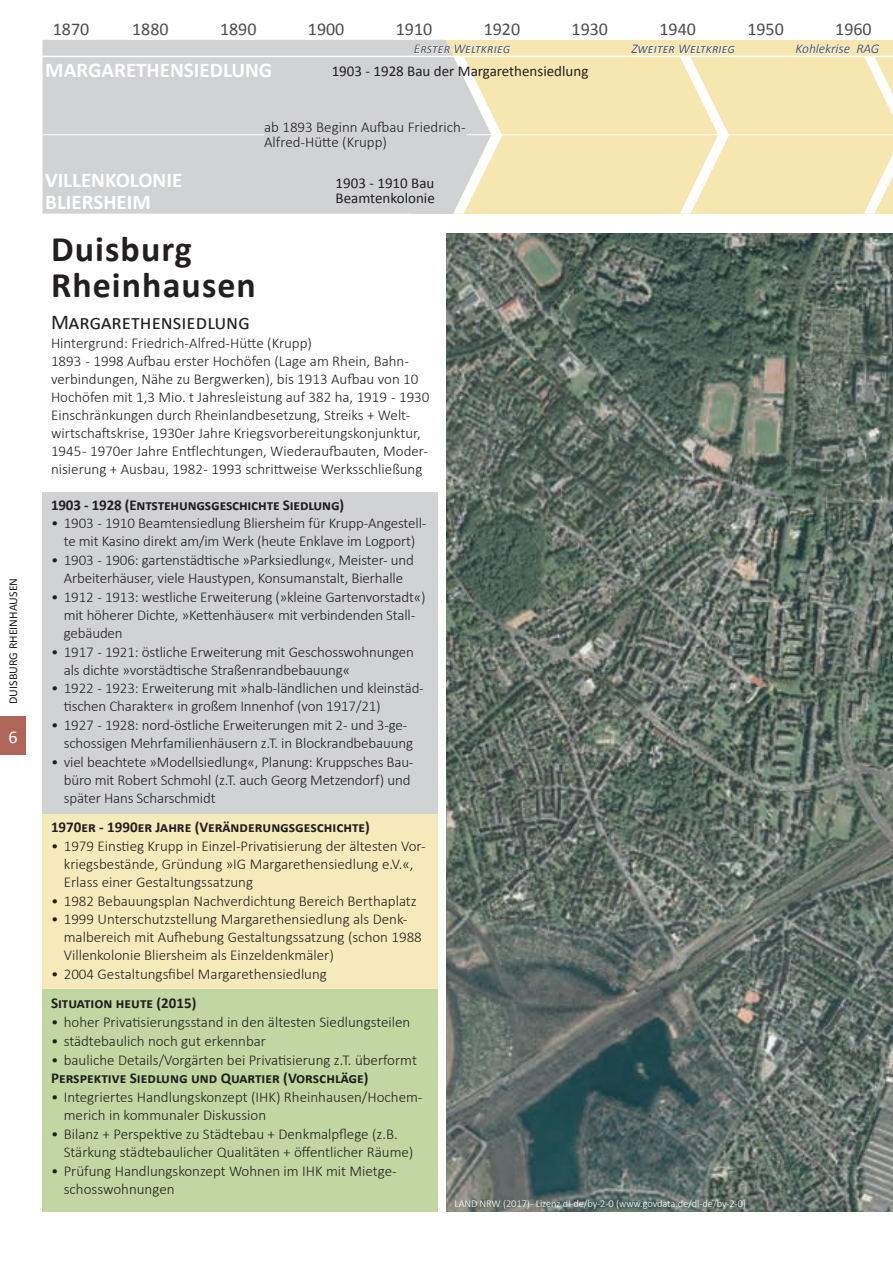
<style>
.page{position:relative;width:893px;height:1263px;background:#fff}
.page>*{position:absolute;margin:0;border:0;box-sizing:border-box;transform-origin:0 0}
.t1{font:700 36px/35.7px "Calibri";letter-spacing:.03em;color:#231f20}
.t2{font:700 21px/22.4px "Calibri";color:#fff}
.t3{font:21px "Calibri";color:#231f20}
.t4{font:18px "Calibri";color:#4b4c4d}
.t5{font:18px "Calibri";color:#fff}
.t6{font:300 15px/18px "Calibri";color:#231f20}
.t7{font:700 15px "Calibri";color:#231f20}
.t8{font:15px/15px "Calibri";color:#231f20}
.t9{font:italic 13.5px "Calibri";letter-spacing:-.01em;color:#57585a}
.t10{font:12px "Calibri";color:#231f20}
.t11{font:300 10.5px "Calibri";letter-spacing:-.01em;color:#fff}
</style>
<div class="page">
<div style="left:443px;top:40px;width:450px;height:174px;background:#f6e7b1"></div>
<div style="left:43px;top:40px;width:367px;height:174px;background:#d1d2d4"></div>
<svg style="left:796px;top:43px;width:54px;height:13px"></svg>
<hr style="left:30px;top:56px;width:863px;height:1px;background:#fff">
<hr style="left:43px;top:134px;width:850px;height:1px;background:#fff">
<div style="left:43px;top:989px;width:395px;height:223px;background:#c2d6a1"></div>
<div style="left:43px;top:814px;width:395px;height:175px;background:#f6eabb"></div>
<div style="left:43px;top:492px;width:395px;height:322px;background:#d1d2d4"></div>
<img style="left:446px;top:234px;width:447px;height:978px">
<div style="left:264px;top:121px;width:203px;height:34px;background:#d1d2d4"></div>
<div style="left:0;top:717px;width:26px;height:38px;background:#af6658"></div>
<svg style="left:857px;top:44px;width:36px;height:170px"></svg>
<svg style="left:631px;top:44px;width:104px;height:170px"></svg>
<svg style="left:410px;top:40px;width:100px;height:174px"></svg>
<p class="t10" style="left:6px;top:704px;width:128px;rotate:-90deg">DUISBURG RHEINHAUSEN</p>
<p class="t5" style="left:8px;top:725px;width:11px">6</p>
<p class="t4" style="left:53px;top:18px;width:38px">1870</p>
<p class="t4" style="left:132px;top:18px;width:38px">1880</p>
<p class="t4" style="left:220px;top:18px;width:38px">1890</p>
<p class="t4" style="left:308px;top:18px;width:38px">1900</p>
<p class="t4" style="left:396px;top:18px;width:38px">1910</p>
<p class="t4" style="left:484px;top:18px;width:38px">1920</p>
<p class="t4" style="left:572px;top:18px;width:38px">1930</p>
<p class="t4" style="left:659px;top:18px;width:38px">1940</p>
<p class="t4" style="left:747px;top:18px;width:38px">1950</p>
<p class="t4" style="left:835px;top:18px;width:38px">1960</p>
<p class="t9" style="left:796px;top:40px;width:56px">Kohlekrise</p>
<p class="t9" style="left:414px;top:40px;width:98px">Erster Weltkrieg</p>
<p class="t9" style="left:631px;top:40px;width:105px">Zweiter Weltkrieg</p>
<p class="t9" style="left:856px;top:40px;width:25px">RAG</p>
<h2 class="t2" style="left:45px;top:58px;width:228px">MARGARETHENSIEDLUNG</h2>
<p class="t8" style="left:332px;top:63px;width:258px">1903 - 1928 Bau der Margarethensiedlung</p>
<h2 class="t2" style="left:45px;top:168px;width:138px">VILLENKOLONIE<br>BLIERSHEIM</h2>
<p class="t6" style="left:264px;top:119px;width:203px;line-height:15px">ab 1893 Beginn Aufbau Friedrich-<br>Alfred-Hütte (Krupp)</p>
<p class="t8" style="left:336px;top:175px;width:101px">1903 - 1910 Bau<br>Beamtenkolonie</p>
<h1 class="t1" style="left:51px;top:229px;width:206px">Duisburg<br>Rheinhausen</h1>
<h2 class="t3" style="left:51px;top:309px;width:201px">Margarethensiedlung</h2>
<p class="t6" style="left:51px;top:334px;width:380px">Hintergrund: Friedrich-Alfred-Hütte (Krupp)<br>1893 - 1998 Aufbau erster Hochöfen (Lage am Rhein, Bahn&shy;verbindungen, Nähe zu Bergwerken), bis 1913 Aufbau von 10<br>Hochöfen mit 1,3 Mio. t Jahresleistung auf 382 ha, 1919 - 1930<br>Einschränkungen durch Rheinlandbesetzung, Streiks + Welt&shy;wirtschaftskrise, 1930er Jahre Kriegsvorbereitungskonjunktur, 1945 - 1970er Jahre Entflechtungen, Wiederaufbauten, Moder&shy;nisierung + Ausbau, 1982 - 1993 schrittweise Werksschließung</p>
<p class="t7" style="left:51px;top:496px;width:295px">1903 - 1928 (Entstehungsgeschichte Siedlung)</p>
<p class="t6" style="left:51px;top:514px;width:377px;text-align:center">• 1903 - 1910 Beamtensiedlung Bliersheim für Krupp-Angestell&shy;te mit Kasino direkt am/im Werk (heute Enklave im Logport)</p>
<p class="t6" style="left:51px;top:551px;width:364px;text-align:center">• 1903 - 1906: gartenstädtische »Parksiedlung«, Meister- und<br>Arbeiterhäuser, viele Haustypen, Konsumanstalt, Bierhalle</p>
<p class="t6" style="left:64px;top:587px;width:363px;text-indent:-13px">• 1912 - 1913: westliche Erweiterung (»kleine Gartenvorstadt«) mit höherer Dichte, »Kettenhäuser« mit verbindenden Stall&shy;gebäuden</p>
<p class="t6" style="left:64px;top:642px;width:352px;text-indent:-13px">• 1917 - 1921: östliche Erweiterung mit Geschosswohnungen als dichte »vorstädtische Straßenrandbebauung«</p>
<p class="t6" style="left:64px;top:679px;width:362px;text-indent:-13px">• 1922 - 1923: Erweiterung mit »halb-ländlichen und kleinstäd&shy;tischen Charakter« in großem Innenhof (von 1917/21)</p>
<p class="t6" style="left:64px;top:716px;width:351px;text-indent:-13px">• 1927 - 1928: nord-östliche Erweiterungen mit 2- und 3-ge&shy;schossigen Mehrfamilienhäusern z.T. in Blockrandbebauung</p>
<p class="t6" style="left:64px;top:753px;width:351px;text-indent:-13px">• viel beachtete »Modellsiedlung«, Planung: Kruppsches Bau&shy;büro mit Robert Schmohl (z.T. auch Georg Metzendorf) und später Hans Scharschmidt</p>
<p class="t7" style="left:51px;top:817px;width:320px">1970er - 1990er Jahre (Veränderungsgeschichte)</p>
<p class="t6" style="left:64px;top:836px;width:364px;text-indent:-13px">• 1979 Einstieg Krupp in Einzel-Privatisierung der ältesten Vor&shy;kriegsbestände, Gründung »IG Margarethensiedlung e.V.«,<br>Erlass einer Gestaltungssatzung</p>
<p class="t6" style="left:51px;top:891px;width:367px">• 1982 Bebauungsplan Nachverdichtung Bereich Berthaplatz</p>
<p class="t6" style="left:64px;top:910px;width:360px;text-indent:-13px">• 1999 Unterschutzstellung Margarethensiedlung als Denk&shy;malbereich mit Aufhebung Gestaltungssatzung (schon 1988<br>Villenkolonie Bliersheim als Einzeldenkmäler)</p>
<p class="t6" style="left:51px;top:965px;width:277px">• 2004 Gestaltungsfibel Margarethensiedlung</p>
<p class="t7" style="left:51px;top:994px;width:147px">Situation heute (2015)</p>
<p class="t6" style="left:51px;top:1013px;width:361px">• hoher Privatisierungsstand in den ältesten Siedlungsteilen</p>
<p class="t6" style="left:51px;top:1031px;width:217px">• städtebaulich noch gut erkennbar</p>
<p class="t6" style="left:51px;top:1050px;width:367px">• bauliche Details/Vorgärten bei Privatisierung z.T. überformt</p>
<p class="t7" style="left:51px;top:1069px;width:319px">Perspektive Siedlung und Quartier (Vorschläge)</p>
<p class="t6" style="left:64px;top:1088px;width:360px;text-indent:-13px">• Integriertes Handlungskonzept (IHK) Rheinhausen/Hochem&shy;merich in kommunaler Diskussion</p>
<p class="t6" style="left:64px;top:1125px;width:351px;text-indent:-13px">• Bilanz + Perspektive zu Städtebau + Denkmalpflege (z.B.<br>Stärkung städtebaulicher Qualitäten + öffentlicher Räume)</p>
<p class="t6" style="left:64px;top:1162px;width:334px;text-indent:-13px">• Prüfung Handlungskonzept Wohnen im IHK mit Mietge&shy;schosswohnungen</p>
<p class="t11" style="left:454px;top:1196px;width:293px">LAND NRW (2017) - Lizenz dl-de/by-2-0 (www.govdata.de/dl-de/by-2-0)</p>
</div>
